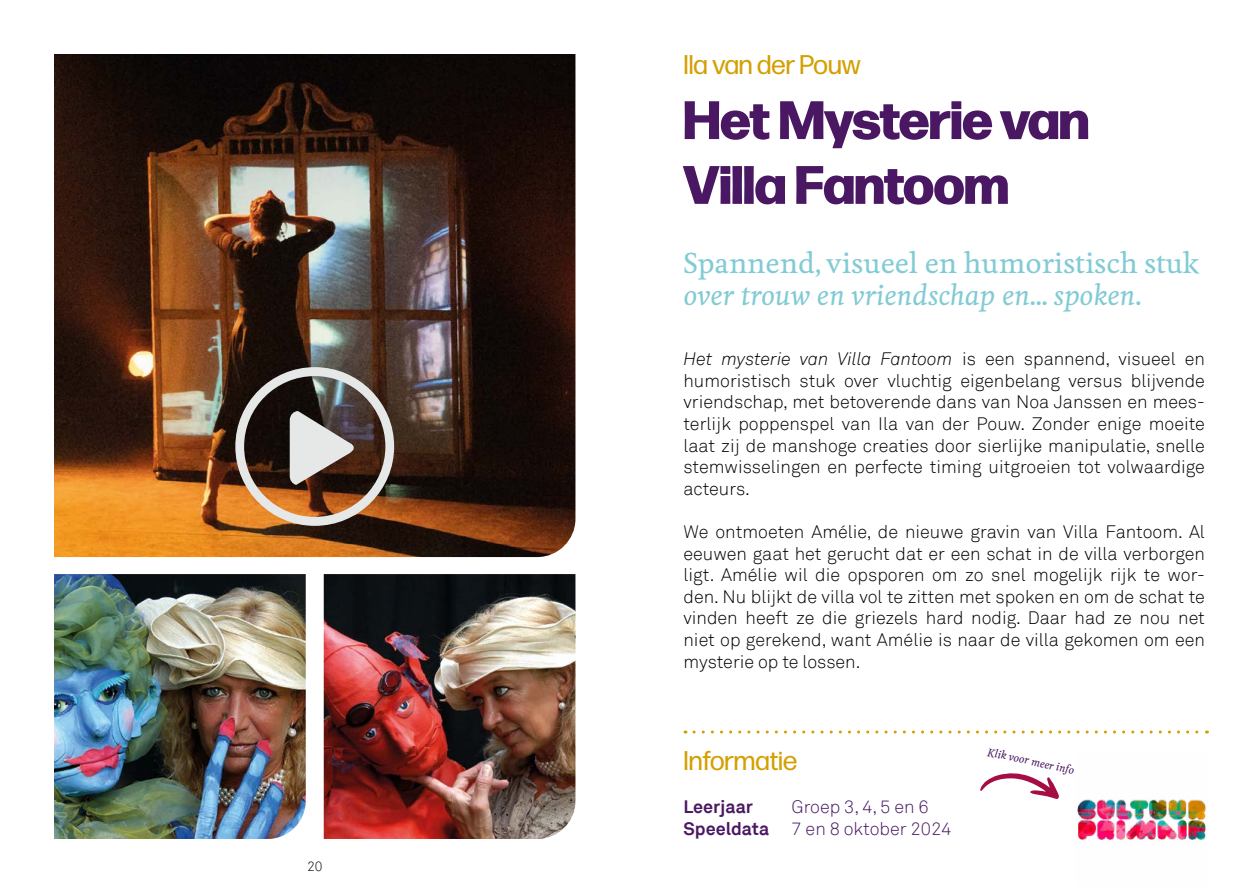
<style>
.page{position:relative;width:1259px;height:893px;background:#fff}
.page>*{position:absolute;margin:0;border:0;box-sizing:border-box;transform-origin:0 0}
.t1{font:800 54px/64.8px "Forma DJR Banner";color:#4a1863}
.t2{font:500 27px "Feijoa";color:#81cbd4}
.t3{font:italic 500 27px "Feijoa";color:#81cbd4}
.t4{font:27px "Forma DJR Deck";color:#d49f00}
.t5{font:300 18px/21.6px "Akkurat";color:#000;text-align:justify}
.t6{font:300 18px/21.6px "Akkurat";color:#4a1863}
.t7{font:700 18px "Akkurat";color:#4a1863}
.t8{font:300 13.5px "Akkurat";color:#000}
.t9{font:italic 500 10.5px "Feijoa";color:#4a1863}
.s1{font-style:italic}
.s2{font-weight:700}
</style>
<div class="page">
<img style="left:54px;top:54px;width:521px;height:503px">
<svg style="left:694px;top:730px;width:513px;height:3px"></svg>
<img style="left:54px;top:574px;width:252px;height:265px">
<img style="left:324px;top:574px;width:251px;height:265px">
<svg style="left:980px;top:773px;width:79px;height:26px"></svg>
<img style="left:1077px;top:799px;width:129px;height:41px">
<svg style="left:235px;top:367px;width:159px;height:159px"></svg>
<p class="t8" style="left:307px;top:858px;width:17px">20</p>
<h2 class="t4" style="left:683px;top:48px;width:179px">Ila van der Pouw</h2>
<h1 class="t1" style="left:683px;top:84px;width:407px">Het Mysterie van<br>Villa Fantoom</h1>
<h2 class="t2" style="left:683px;top:246px;width:517px">Spannend, visueel en humoristisch stuk</h2>
<h2 class="t3" style="left:683px;top:278px;width:459px">over trouw en vriendschap en… spoken.</h2>
<p class="t5" style="left:683px;top:349px;width:523px"><span class="s1">Het mysterie van Villa Fantoom</span> is een spannend, visueel en humoristisch stuk over vluchtig eigenbelang versus blijvende vriendschap, met betoverende dans van Noa Janssen en mees&shy;terlijk poppenspel van Ila van der Pouw. Zonder enige moeite laat zij de manshoge creaties door sierlijke manipulatie, snelle stemwisselingen en perfecte timing uitgroeien tot volwaardige acteurs.</p>
<p class="t5" style="left:683px;top:521px;width:523px">We ontmoeten Amélie, de nieuwe gravin van Villa Fantoom. Al eeuwen gaat het gerucht dat er een schat in de villa verborgen ligt. Amélie wil die opsporen om zo snel mogelijk rijk te wor&shy;den. Nu blijkt de villa vol te zitten met spoken en om de schat te vinden heeft ze die griezels hard nodig. Daar had ze nou net niet op gerekend, want Amélie is naar de villa gekomen om een mysterie op te lossen.</p>
<h2 class="t4" style="left:683px;top:744px;width:115px">Informatie</h2>
<p class="t7" style="left:683px;top:795px;width:71px">Leerjaar</p>
<p class="t6" style="left:683px;top:796px;width:269px;text-indent:108px">Groep 3, 4, 5 en 6<br><span class="s2">Speeldata</span> 7 en 8 oktober 2024</p>
<p class="t9" style="left:989px;top:745px;width:90px;rotate:12deg">Klik voor meer info</p>
</div>
